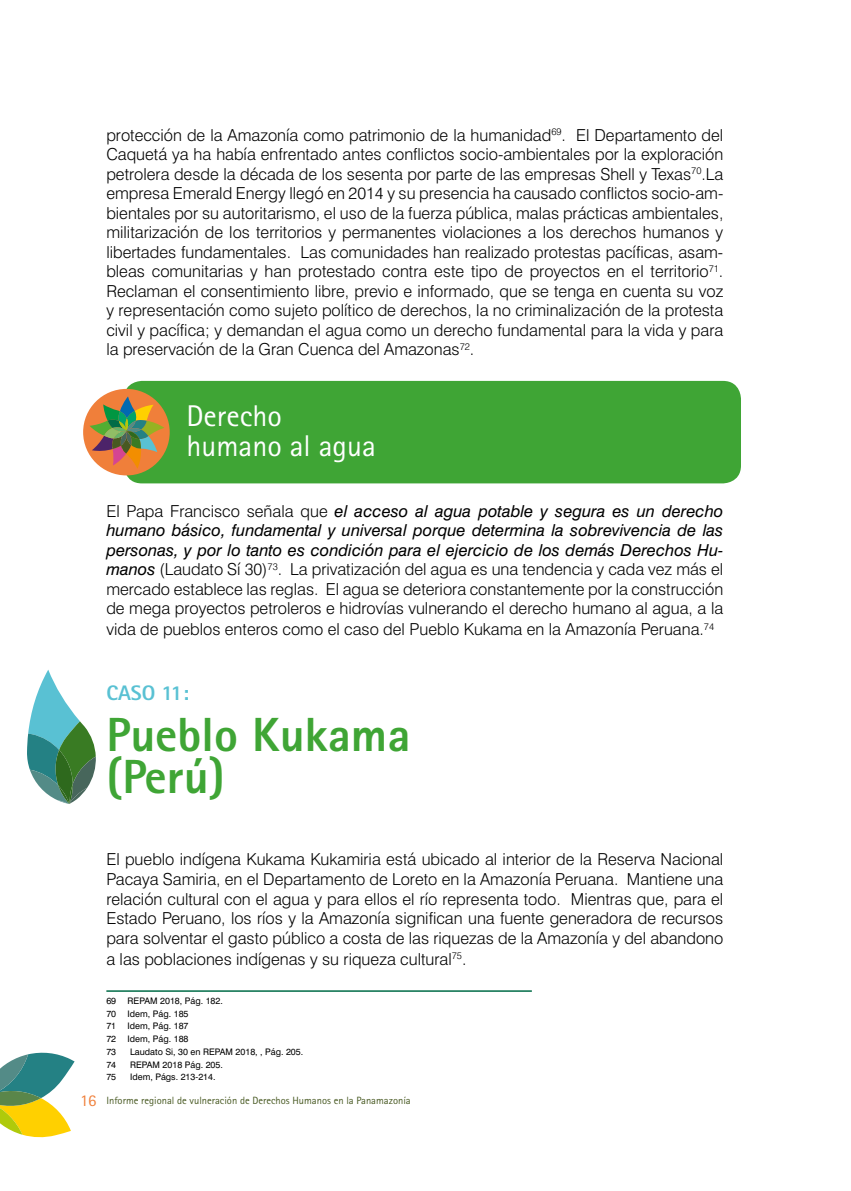
<style>
.page{position:relative;width:851px;height:1191px;background:#fff}
.page>*{position:absolute;margin:0;border:0;box-sizing:border-box;transform-origin:0 0}
.t1{font:800 48px/42px "Rotis Sans Serif";color:#3fa535}
.t2{font:30px/30px "Rotis Sans Serif";color:#fff}
.t3{font:800 21px "Rotis Sans Serif";color:#59c1d3}
.t4{font:300 16.5px/19.5px "Swiss 721 BT";color:#000;text-align:justify}
.t5{font:10.5px "Rotis Sans Serif";color:#485922}
.t6{font:9px "Swiss 721 BT";color:#000}
.s1{font-weight:400;font-style:italic}
.s2{font-size:16.5px;color:#f07f3a}
</style>
<div class="page">
<svg style="left:0;top:1052px;width:75px;height:86px"></svg>
<div style="left:124px;top:381px;width:616px;height:102px;background:#3fa535;border-radius:18px"></div>
<div style="left:83px;top:389px;width:87px;height:86px;background:#f07f3a;border-radius:50%"></div>
<svg style="left:89px;top:396px;width:75px;height:73px"></svg>
<hr style="left:106px;top:990px;width:425px;height:1px;background:#006c47">
<svg style="left:27px;top:669px;width:69px;height:135px"></svg>
<p class="t4" style="left:106px;top:125px;width:618px">protección de la Amazonía como patrimonio de la humanidad<sup>69</sup>. El Departamento del Caquetá ya ha había enfrentado antes conflictos socio-ambientales por la exploración petrolera desde la década de los sesenta por parte de las empresas Shell y Texas<sup>70</sup>.La empresa Emerald Energy llegó en 2014 y su presencia ha causado conflictos socio-am&shy;bientales por su autoritarismo, el uso de la fuerza pública, malas prácticas ambientales, militarización de los territorios y permanentes violaciones a los derechos humanos y libertades fundamentales. Las comunidades han realizado protestas pacíficas, asam&shy;bleas comunitarias y han protestado contra este tipo de proyectos en el territorio<sup>71</sup>.<br>Reclaman el consentimiento libre, previo e informado, que se tenga en cuenta su voz y representación como sujeto político de derechos, la no criminalización de la protesta civil y pacífica; y demandan el agua como un derecho fundamental para la vida y para la preservación de la Gran Cuenca del Amazonas<sup>72</sup>.</p>
<h2 class="t2" style="left:186px;top:401px;width:191px">Derecho humano al agua</h2>
<p class="t4" style="left:106px;top:501px;width:618px">El Papa Francisco señala que <span class="s1">el acceso al agua potable y segura es un derecho humano básico, fundamental y universal porque determina la sobrevivencia de las personas, y por lo tanto es condición para el ejercicio de los demás Derechos Hu&shy;manos</span> (Laudato Sí 30)<sup>73</sup>. La privatización del agua es una tendencia y cada vez más el mercado establece las reglas. El agua se deteriora constantemente por la construcción de mega proyectos petroleros e hidrovías vulnerando el derecho humano al agua, a la</p>
<p class="t4" style="left:106px;top:619px;width:609px">vida de pueblos enteros como el caso del Pueblo Kukama en la Amazonía Peruana.<sup>74</sup></p>
<p class="t3" style="left:106px;top:680px;width:84px">CASO 11:</p>
<h1 class="t1" style="left:106px;top:713px;width:305px">Pueblo Kukama (Perú)</h1>
<p class="t4" style="left:106px;top:849px;width:618px">El pueblo indígena Kukama Kukamiria está ubicado al interior de la Reserva Nacional Pacaya Samiria, en el Departamento de Loreto en la Amazonía Peruana. Mantiene una relación cultural con el agua y para ellos el río representa todo. Mientras que, para el Estado Peruano, los ríos y la Amazonía significan una fuente generadora de recursos para solventar el gasto público a costa de las riquezas de la Amazonía y del abandono</p>
<p class="t4" style="left:106px;top:948px;width:361px">a las poblaciones indígenas y su riqueza cultural<sup>75</sup>.</p>
<p class="t6" style="left:106px;top:995px;width:11px">69</p>
<p class="t6" style="left:128px;top:995px;width:97px">REPAM 2018, Pág. 182.</p>
<p class="t6" style="left:106px;top:1008px;width:11px">70</p>
<p class="t6" style="left:128px;top:1008px;width:62px">Idem, Pág. 185</p>
<p class="t6" style="left:106px;top:1020px;width:11px">71</p>
<p class="t6" style="left:128px;top:1020px;width:62px">Idem, Pág. 187</p>
<p class="t6" style="left:106px;top:1033px;width:11px">72</p>
<p class="t6" style="left:128px;top:1033px;width:62px">Idem, Pág. 188</p>
<p class="t6" style="left:106px;top:1046px;width:11px">73</p>
<p class="t6" style="left:130px;top:1046px;width:175px">Laudato Si, 30 en REPAM 2018, , Pág. 205.</p>
<p class="t6" style="left:106px;top:1059px;width:11px">74</p>
<p class="t6" style="left:130px;top:1059px;width:94px">REPAM 2018 Pág. 205.</p>
<p class="t6" style="left:106px;top:1071px;width:11px">75</p>
<p class="t6" style="left:130px;top:1071px;width:87px">Idem, Págs. 213-214.</p>
<p class="t5" style="left:80px;top:1094px;width:332px"><span class="s2">16</span> Informe regional de vulneración de Derechos Humanos en la Panamazonía</p>
</div>
